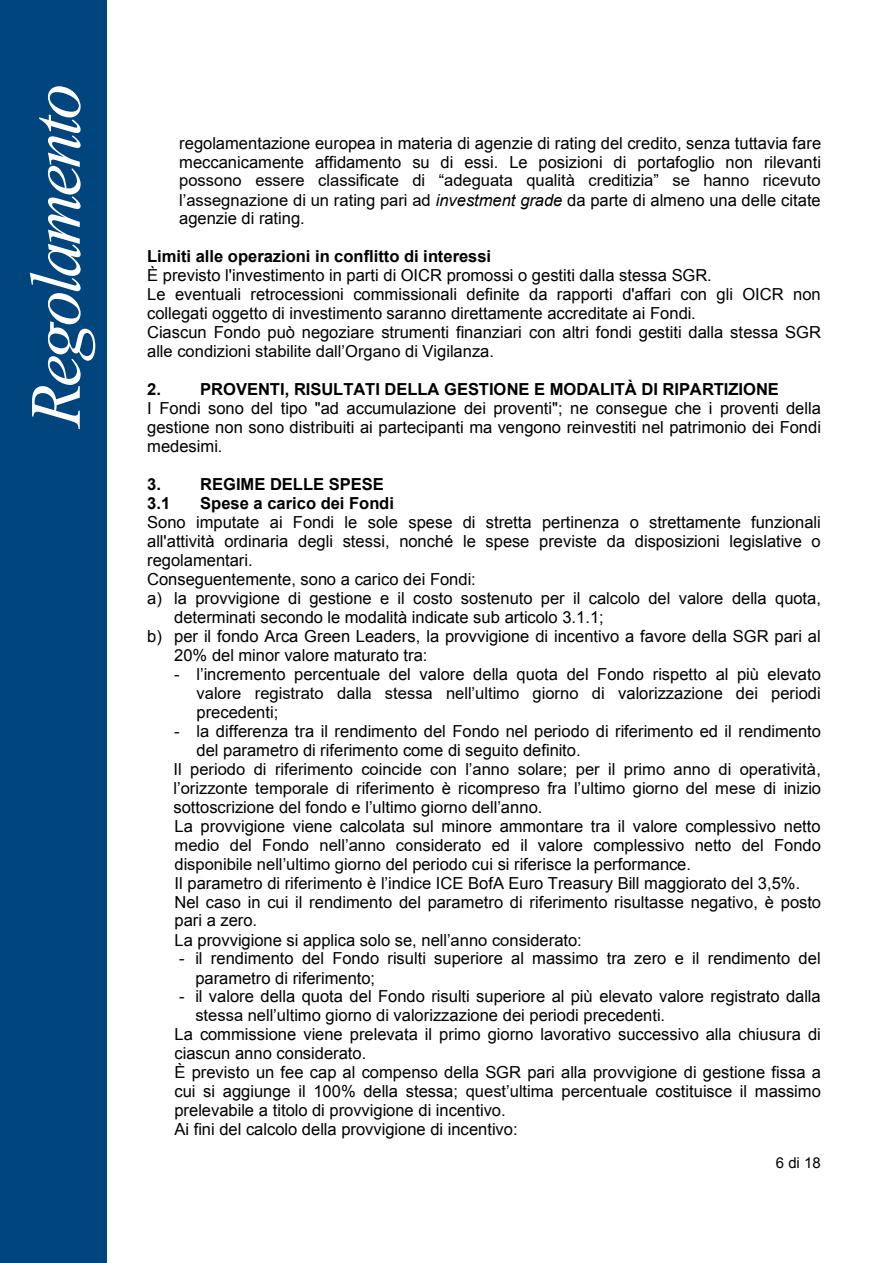
<style>
.page{position:relative;width:893px;height:1263px;background:#fff}
.page>*{position:absolute;margin:0;border:0;box-sizing:border-box;transform-origin:0 0}
.t1{font:italic 72px "Times New Roman";letter-spacing:-.05em;color:#fff}
.t2{font:16.5px/18.9px "Arial";color:#000;text-align:justify}
.t3{font:700 16.5px/18.9px "Arial";color:#000}
.t4{font:15px "Arial";color:#000}
.s1{font-style:italic}
</style>
<div class="page">
<div style="left:0;top:0;width:106px;height:1263px;background:#00457d"></div>
<h1 class="t1" style="left:6px;top:428px;width:345px;rotate:-90deg">Regolamento</h1>
<p class="t2" style="left:179px;top:134px;width:644px">regolamentazione europea in materia di agenzie di rating del credito, senza tuttavia fare meccanicamente affidamento su di essi. Le posizioni di portafoglio non rilevanti possono essere classificate di “adeguata qualità creditizia” se hanno ricevuto l’assegnazione di un rating pari ad <span class="s1">investment grade</span> da parte di almeno una delle citate agenzie di rating.</p>
<p class="t3" style="left:147px;top:248px;width:345px">Limiti alle operazioni in conflitto di interessi</p>
<p class="t2" style="left:147px;top:266px;width:675px;text-align:left">È previsto l'investimento in parti di OICR promossi o gestiti dalla stessa SGR.<br>Le eventuali retrocessioni commissionali definite da rapporti d'affari con gli OICR non collegati oggetto di investimento saranno direttamente accreditate ai Fondi.<br>Ciascun Fondo può negoziare strumenti finanziari con altri fondi gestiti dalla stessa SGR alle condizioni stabilite dall’Organo di Vigilanza.</p>
<p class="t3" style="left:147px;top:380px;width:633px">2. PROVENTI, RISULTATI DELLA GESTIONE E MODALITÀ DI RIPARTIZIONE</p>
<p class="t2" style="left:147px;top:399px;width:675px">I Fondi sono del tipo "ad accumulazione dei proventi"; ne consegue che i proventi della gestione non sono distribuiti ai partecipanti ma vengono reinvestiti nel patrimonio dei Fondi medesimi.</p>
<p class="t3" style="left:147px;top:475px;width:238px">3. REGIME DELLE SPESE<br>3.1</p>
<p class="t3" style="left:200px;top:494px;width:195px">Spese a carico dei Fondi</p>
<p class="t2" style="left:147px;top:513px;width:675px">Sono imputate ai Fondi le sole spese di stretta pertinenza o strettamente funzionali</p>
<p class="t2" style="left:147px;top:532px;width:675px">all'attività ordinaria degli stessi, nonché le spese previste da disposizioni legislative o</p>
<p class="t2" style="left:147px;top:551px;width:107px">regolamentari.</p>
<p class="t2" style="left:147px;top:570px;width:330px">Conseguentemente, sono a carico dei Fondi:</p>
<p class="t2" style="left:147px;top:589px;width:675px">a) la provvigione di gestione e il costo sostenuto per il calcolo del valore della quota,</p>
<p class="t2" style="left:174px;top:608px;width:431px">determinati secondo le modalità indicate sub articolo 3.1.1;</p>
<p class="t2" style="left:147px;top:627px;width:675px">b) per il fondo Arca Green Leaders, la provvigione di incentivo a favore della SGR pari al</p>
<p class="t2" style="left:174px;top:646px;width:255px">20% del minor valore maturato tra:</p>
<p class="t2" style="left:197px;top:665px;width:626px;text-indent:-22px">- l’incremento percentuale del valore della quota del Fondo rispetto al più elevato valore registrato dalla stessa nell’ultimo giorno di valorizzazione dei periodi precedenti;</p>
<p class="t2" style="left:174px;top:722px;width:648px">- la differenza tra il rendimento del Fondo nel periodo di riferimento ed il rendimento</p>
<p class="t2" style="left:197px;top:741px;width:386px">del parametro di riferimento come di seguito definito.</p>
<p class="t2" style="left:173px;top:760px;width:649px">Il periodo di riferimento coincide con l’anno solare; per il primo anno di operatività,</p>
<p class="t2" style="left:173px;top:779px;width:649px">l’orizzonte temporale di riferimento è ricompreso fra l’ultimo giorno del mese di inizio</p>
<p class="t2" style="left:173px;top:797px;width:370px">sottoscrizione del fondo e l’ultimo giorno dell’anno.</p>
<p class="t2" style="left:175px;top:816px;width:648px">La provvigione viene calcolata sul minore ammontare tra il valore complessivo netto</p>
<p class="t2" style="left:175px;top:835px;width:648px">medio del Fondo nell’anno considerato ed il valore complessivo netto del Fondo</p>
<p class="t2" style="left:174px;top:854px;width:518px">disponibile nell’ultimo giorno del periodo cui si riferisce la performance.</p>
<p class="t2" style="left:175px;top:873px;width:627px">Il parametro di riferimento è l’indice ICE BofA Euro Treasury Bill maggiorato del 3,5%.</p>
<p class="t2" style="left:174px;top:892px;width:648px">Nel caso in cui il rendimento del parametro di riferimento risultasse negativo, è posto</p>
<p class="t2" style="left:174px;top:911px;width:84px">pari a zero.</p>
<p class="t2" style="left:174px;top:930px;width:409px">La provvigione si applica solo se, nell’anno considerato:</p>
<p class="t2" style="left:195px;top:949px;width:627px;text-indent:-16px">- il rendimento del Fondo risulti superiore al massimo tra zero e il rendimento del parametro di riferimento;</p>
<p class="t2" style="left:179px;top:987px;width:643px">- il valore della quota del Fondo risulti superiore al più elevato valore registrato dalla</p>
<p class="t2" style="left:195px;top:1006px;width:471px">stessa nell’ultimo giorno di valorizzazione dei periodi precedenti.</p>
<p class="t2" style="left:174px;top:1025px;width:648px">La commissione viene prelevata il primo giorno lavorativo successivo alla chiusura di</p>
<p class="t2" style="left:174px;top:1044px;width:193px">ciascun anno considerato.</p>
<p class="t2" style="left:174px;top:1063px;width:648px">È previsto un fee cap al compenso della SGR pari alla provvigione di gestione fissa a</p>
<p class="t2" style="left:174px;top:1082px;width:648px">cui si aggiunge il 100% della stessa; quest’ultima percentuale costituisce il massimo</p>
<p class="t2" style="left:174px;top:1101px;width:333px">prelevabile a titolo di provvigione di incentivo.</p>
<p class="t2" style="left:174px;top:1120px;width:345px">Ai fini del calcolo della provvigione di incentivo:</p>
<p class="t4" style="left:776px;top:1153px;width:46px">6 di 18</p>
</div>
